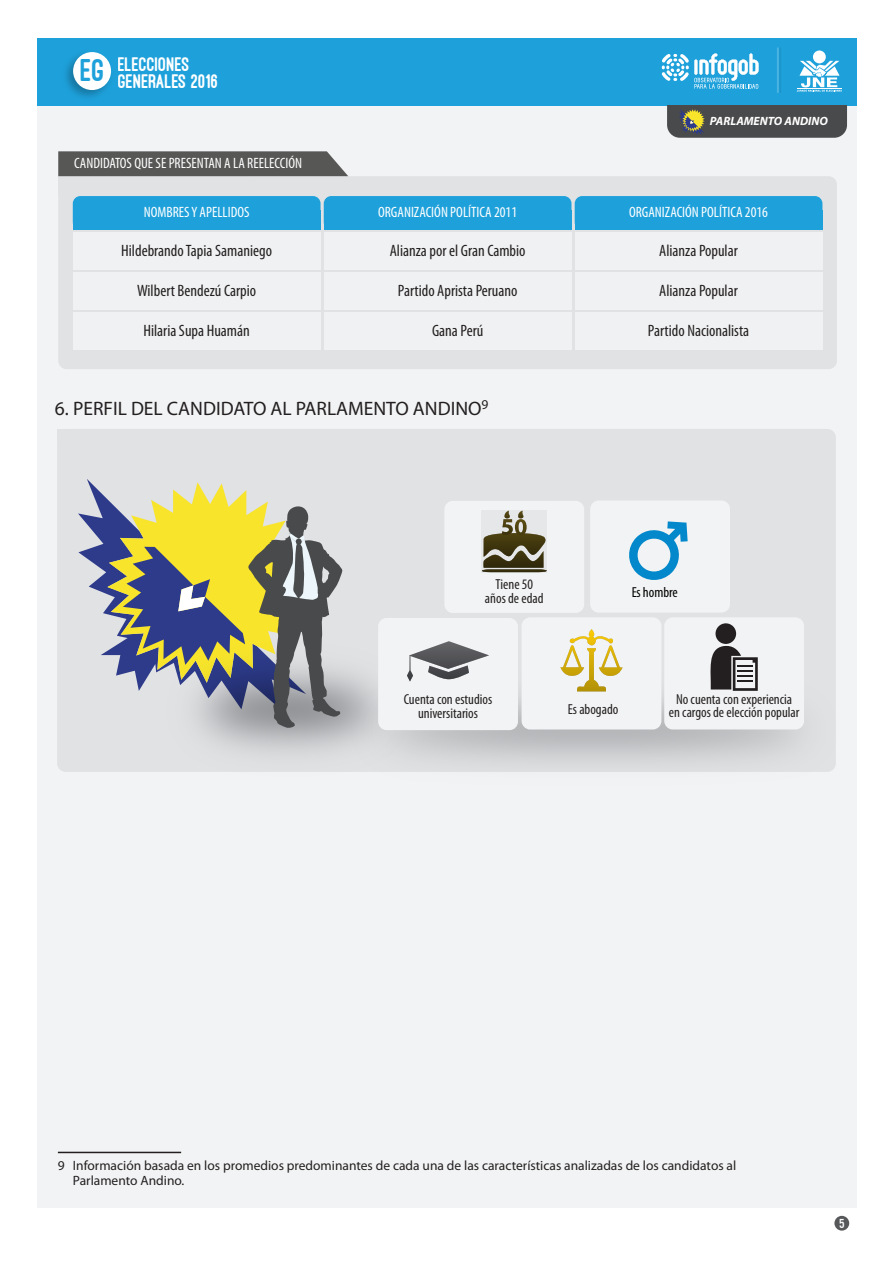
<style>
.page{position:relative;width:893px;height:1263px;background:#fff}
.page>*{position:absolute;margin:0;border:0;box-sizing:border-box;transform-origin:0 0}
.t1{font:800 32.55px "Ostrich Sans";color:#1ea1db}
.t2{font:800 20.4px/16.5px "Ostrich Sans";color:#fff}
.t3{font:19.5px "Myriad Pro";color:#231f20}
.t4{font:condensed 16.5px "Myriad Pro";color:#231f20}
.t5{font:condensed 15px "Myriad Pro";color:#fff}
.t6{font:condensed 14.55px/13.2px "Myriad Pro";color:#231f20;text-align:center}
.t7{font:condensed 14.55px "Myriad Pro";color:#000}
.t8{font:13.5px/14.2px "Myriad Pro";color:#231f20}
.t9{font:13.5px "U.S.101";color:#fff}
.t10{font:italic 700 12px "Myriad Pro";color:#fff}
</style>
<div class="page">
<div style="left:37px;top:89px;width:819px;height:1119px;background:#f2f3f4"></div>
<div style="left:37px;top:38px;width:819px;height:67px;background:#1ea1db"></div>
<div style="left:57px;top:429px;width:779px;height:343px;background:#e1e2e4;border-radius:9px"></div>
<div style="left:57px;top:429px;width:190px;height:12px;background:#e1e2e4"></div>
<img style="left:425px;top:666px;width:432px;height:126px">
<div style="left:834px;top:1216px;width:15px;height:14px;background:#57585a;border-radius:50%"></div>
<svg style="left:662px;top:53px;width:96px;height:36px"></svg>
<hr style="left:779px;top:48px;width:2px;height:45px;background:#1b1b19">
<hr style="left:777px;top:48px;width:2px;height:45px;background:#fff">
<div style="left:813px;top:51px;width:13px;height:12px;background:#fff;border-radius:50%"></div>
<svg style="left:797px;top:61px;width:45px;height:31px"></svg>
<img style="left:65px;top:52px;width:46px;height:45px">
<div style="left:73px;top:52px;width:38px;height:38px;background:#fff;border-radius:50%"></div>
<svg style="left:78px;top:479px;width:29px;height:177px"></svg>
<svg style="left:107px;top:482px;width:236px;height:247px"></svg>
<div style="left:58px;top:176px;width:779px;height:193px;background:#e1e2e4;border-radius:8px"></div>
<div style="left:58px;top:176px;width:190px;height:18px;background:#e1e2e4"></div>
<svg style="left:58px;top:151px;width:290px;height:25px;background:#5e5e5d"></svg>
<svg style="left:667px;top:105px;width:180px;height:33px;background:#52524f"></svg>
<div style="left:522px;top:617px;width:139px;height:112px;background:#f2f3f4;border-radius:9px"></div>
<div style="left:664px;top:617px;width:140px;height:112px;background:#f2f3f4;border-radius:9px"></div>
<div style="left:378px;top:618px;width:140px;height:112px;background:#f2f3f4;border-radius:9px"></div>
<svg style="left:407px;top:641px;width:82px;height:40px"></svg>
<svg style="left:560px;top:629px;width:63px;height:62px"></svg>
<div style="left:444px;top:501px;width:140px;height:112px;background:#f2f3f4;border-radius:9px"></div>
<svg style="left:482px;top:511px;width:65px;height:61px"></svg>
<div style="left:715px;top:623px;width:21px;height:21px;background:#231f20;border-radius:50%"></div>
<svg style="left:710px;top:645px;width:48px;height:46px"></svg>
<hr style="left:58px;top:1152px;width:123px;height:1px;background:#231f20">
<div style="left:73px;top:196px;width:248px;height:34px;background:#1ea1db;border-radius:8px"></div>
<div style="left:324px;top:196px;width:247px;height:34px;background:#1ea1db;border-radius:8px"></div>
<div style="left:575px;top:196px;width:247px;height:34px;background:#1ea1db;border-radius:8px"></div>
<div style="left:73px;top:210px;width:248px;height:20px;background:#1ea1db"></div>
<div style="left:324px;top:210px;width:247px;height:20px;background:#1ea1db"></div>
<div style="left:575px;top:210px;width:247px;height:20px;background:#1ea1db"></div>
<div style="left:73px;top:232px;width:248px;height:38px;background:#f0f1f2"></div>
<div style="left:324px;top:232px;width:247px;height:38px;background:#f0f1f2"></div>
<div style="left:575px;top:232px;width:247px;height:38px;background:#f0f1f2"></div>
<div style="left:73px;top:273px;width:248px;height:37px;background:#f0f1f2"></div>
<div style="left:324px;top:273px;width:247px;height:37px;background:#f0f1f2"></div>
<div style="left:575px;top:273px;width:247px;height:37px;background:#f0f1f2"></div>
<div style="left:73px;top:313px;width:248px;height:37px;background:#f0f1f2"></div>
<div style="left:324px;top:313px;width:247px;height:37px;background:#f0f1f2"></div>
<div style="left:575px;top:313px;width:247px;height:37px;background:#f0f1f2"></div>
<div style="left:590px;top:500px;width:140px;height:113px;background:#f2f3f4;border-radius:9px"></div>
<svg style="left:629px;top:521px;width:59px;height:59px"></svg>
<h1 class="t1" style="left:81px;top:53px;width:26px">EG</h1>
<p class="t2" style="left:118px;top:56px;width:102px">ELECCIONES<br>GENERALES 2016</p>
<p class="t5" style="left:74px;top:154px;width:229px">CANDIDATOS QUE SE PRESENTAN A LA REELECCIÓN</p>
<p class="t10" style="left:710px;top:113px;width:120px">PARLAMENTO ANDINO</p>
<p class="t5" style="left:144px;top:203px;width:107px">NOMBRES Y APELLIDOS</p>
<p class="t5" style="left:378px;top:203px;width:140px">ORGANIZACIÓN POLÍTICA 2011</p>
<p class="t5" style="left:629px;top:203px;width:140px">ORGANIZACIÓN POLÍTICA 2016</p>
<p class="t4" style="left:121px;top:240px;width:152px">Hildebrando Tapia Samaniego</p>
<p class="t4" style="left:137px;top:280px;width:120px">Wilbert Bendezú Carpio</p>
<p class="t4" style="left:143px;top:321px;width:108px">Hilaria Supa Huamán</p>
<p class="t4" style="left:390px;top:240px;width:137px">Alianza por el Gran Cambio</p>
<p class="t4" style="left:398px;top:280px;width:121px">Partido Aprista Peruano</p>
<p class="t4" style="left:432px;top:321px;width:53px">Gana Perú</p>
<p class="t4" style="left:659px;top:240px;width:80px">Alianza Popular</p>
<p class="t4" style="left:659px;top:280px;width:80px">Alianza Popular</p>
<p class="t4" style="left:648px;top:321px;width:103px">Partido Nacionalista</p>
<p class="t3" style="left:55px;top:396px;width:435px">6. PERFIL DEL CANDIDATO AL PARLAMENTO ANDINO<sup>9</sup></p>
<p class="t6" style="left:485px;top:578px;width:60px">Tiene 50 años de edad</p>
<p class="t7" style="left:631px;top:584px;width:48px">Es hombre</p>
<p class="t6" style="left:404px;top:693px;width:90px">Cuenta con estudios universitarios</p>
<p class="t6" style="left:568px;top:702px;width:52px">Es abogado</p>
<p class="t6" style="left:669px;top:692px;width:132px">No cuenta con experiencia en cargos de elección popular</p>
<p class="t8" style="left:73px;top:1158px;width:665px;text-indent:-15px">9 Información basada en los promedios predominantes de cada una de las características analizadas de los candidatos al<br>Parlamento Andino.</p>
<p class="t9" style="left:839px;top:1216px;width:7px">5</p>
</div>
